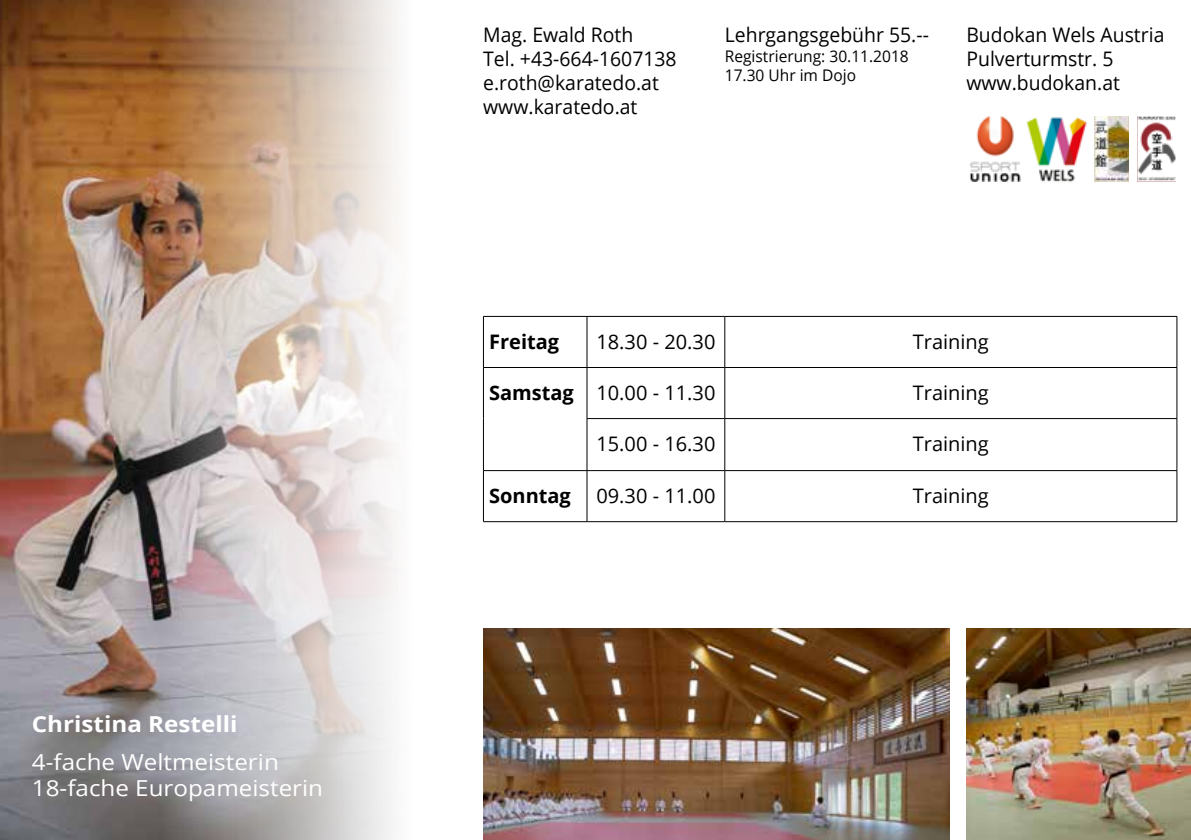
<style>
.page{position:relative;width:1191px;height:840px;background:#fff}
.page>*{position:absolute;margin:0;border:0;box-sizing:border-box;transform-origin:0 0}
.t1{font:22px/26.4px "Open Sans";color:#fff;scale:1.1 1}
.t2{font:700 22px "Open Sans";color:#fff;scale:1.1 1}
.t3{font:20px/24px "Open Sans";color:#000}
.t4{font:700 20px "Open Sans";color:#000}
.t5{font:16px/19.2px "Open Sans";color:#000}
.s1{font-weight:700}
</style>
<div class="page">
<img style="left:0;top:0;width:398px;height:839px">
<img style="left:483px;top:628px;width:466px;height:211px">
<img style="left:966px;top:628px;width:225px;height:211px">
<img style="left:1026px;top:117px;width:61px;height:66px">
<img style="left:969px;top:115px;width:52px;height:66px">
<img style="left:1137px;top:116px;width:39px;height:65px">
<img style="left:1094px;top:116px;width:34px;height:65px">
<hr style="left:483px;top:316px;width:104px;height:1px;background:#000">
<hr style="left:483px;top:316px;width:1px;height:51px;background:#000">
<hr style="left:587px;top:316px;width:138px;height:1px;background:#000">
<hr style="left:586px;top:316px;width:1px;height:51px;background:#000">
<hr style="left:725px;top:316px;width:452px;height:1px;background:#000">
<hr style="left:724px;top:316px;width:1px;height:51px;background:#000">
<hr style="left:1176px;top:316px;width:1px;height:51px;background:#000">
<hr style="left:483px;top:367px;width:104px;height:1px;background:#000">
<hr style="left:483px;top:367px;width:1px;height:51px;background:#000">
<hr style="left:587px;top:367px;width:138px;height:1px;background:#000">
<hr style="left:586px;top:367px;width:1px;height:51px;background:#000">
<hr style="left:725px;top:367px;width:452px;height:1px;background:#000">
<hr style="left:724px;top:367px;width:1px;height:51px;background:#000">
<hr style="left:1176px;top:367px;width:1px;height:51px;background:#000">
<hr style="left:483px;top:418px;width:1px;height:52px;background:#000">
<hr style="left:587px;top:418px;width:138px;height:1px;background:#000">
<hr style="left:586px;top:418px;width:1px;height:52px;background:#000">
<hr style="left:725px;top:418px;width:452px;height:1px;background:#000">
<hr style="left:724px;top:418px;width:1px;height:52px;background:#000">
<hr style="left:1176px;top:418px;width:1px;height:52px;background:#000">
<hr style="left:483px;top:470px;width:1px;height:51px;background:#000">
<hr style="left:586px;top:470px;width:1px;height:51px;background:#000">
<hr style="left:724px;top:470px;width:1px;height:51px;background:#000">
<hr style="left:1176px;top:470px;width:1px;height:51px;background:#000">
<hr style="left:483px;top:521px;width:104px;height:1px;background:#000">
<hr style="left:587px;top:521px;width:138px;height:1px;background:#000">
<hr style="left:725px;top:521px;width:452px;height:1px;background:#000">
<hr style="left:483px;top:470px;width:104px;height:1px;background:#000">
<hr style="left:587px;top:470px;width:138px;height:1px;background:#000">
<hr style="left:725px;top:470px;width:452px;height:1px;background:#000">
<p class="t2" style="left:32px;top:708px;width:188px">Christina Restelli</p>
<p class="t1" style="left:32px;top:747px;width:266px">4-fache Weltmeisterin<br>18-fache Europameisterin</p>
<p class="t3" style="left:483px;top:22px;width:195px">Mag. Ewald Roth<br>Tel. +43-664-1607138 e.roth@karatedo.at www.karatedo.at</p>
<p class="t3" style="left:725px;top:22px;width:206px">Lehrgangsgebühr 55.--</p>
<p class="t5" style="left:725px;top:46px;width:185px">Registrierung: 30.11.2018<br>17.30 Uhr im Dojo</p>
<p class="t3" style="left:966px;top:22px;width:199px">Budokan Wels Austria<br>Pulverturmstr. 5 www.budokan.at</p>
<p class="t4" style="left:489px;top:327px;width:72px">Freitag</p>
<p class="t3" style="left:596px;top:329px;width:121px">18.30 - 20.30</p>
<p class="t3" style="left:913px;top:329px;width:77px">Training</p>
<p class="t3" style="left:489px;top:380px;width:228px"><span class="s1">Samstag</span> 10.00 - 11.30</p>
<p class="t3" style="left:913px;top:380px;width:77px">Training</p>
<p class="t3" style="left:596px;top:431px;width:121px">15.00 - 16.30</p>
<p class="t3" style="left:913px;top:431px;width:77px">Training</p>
<p class="t4" style="left:489px;top:481px;width:83px">Sonntag</p>
<p class="t3" style="left:596px;top:483px;width:121px">09.30 - 11.00</p>
<p class="t3" style="left:913px;top:483px;width:77px">Training</p>
</div>
